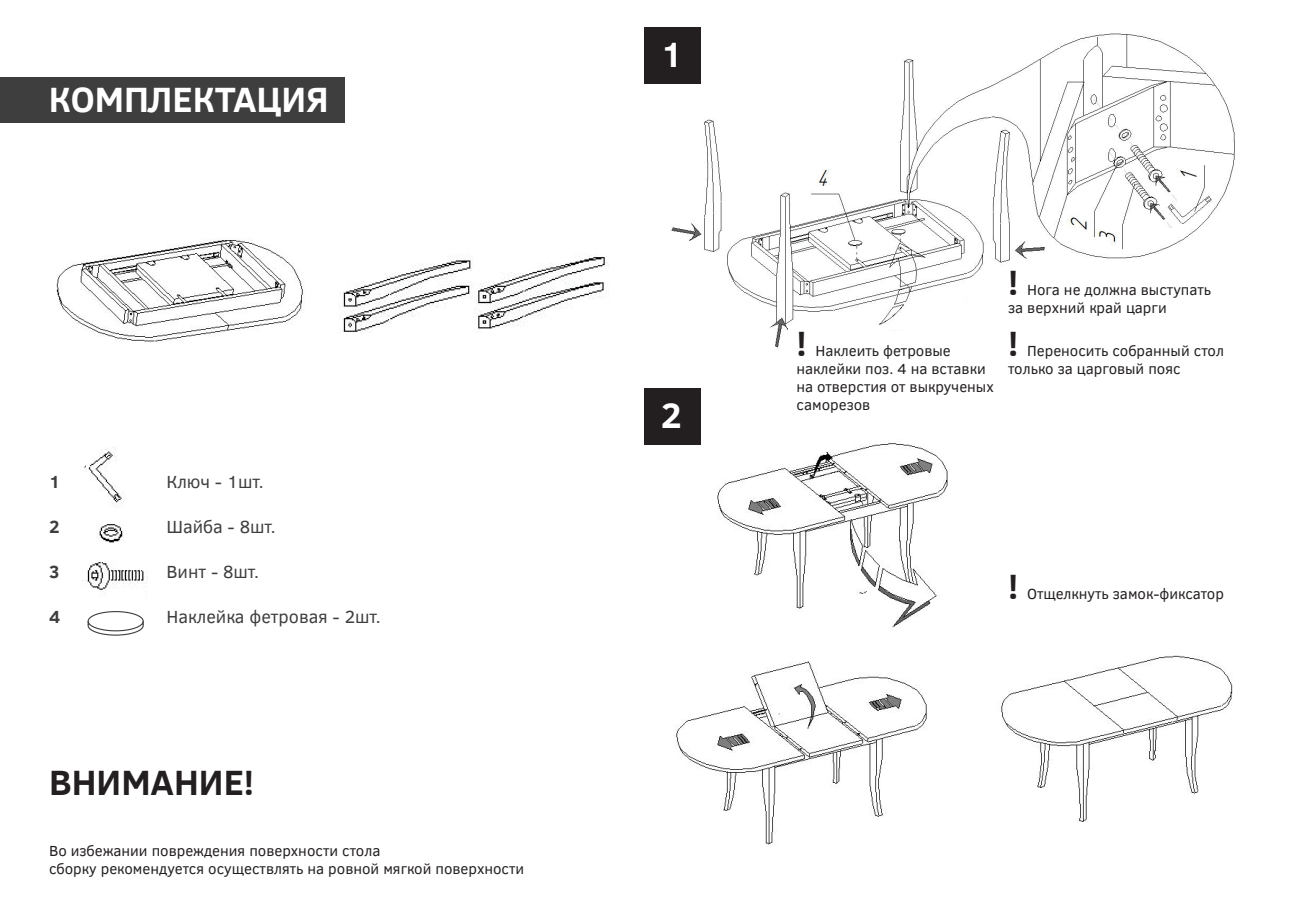
<style>
.page{position:relative;width:1289px;height:919px;background:#fff}
.page>*{position:absolute;margin:0;border:0;box-sizing:border-box;transform-origin:0 0}
.t1{font:700 36px "Clear Sans";color:#fff}
.t2{font:700 36px "Clear Sans";color:#231f20}
.t3{font:18px "Clear Sans";color:#3e3e3f}
.t4{font:700 18px "Clear Sans";color:#3e3e3f}
.t5{font:15px/18px "Clear Sans";color:#231f20}
</style>
<div class="page">
<div style="left:0;top:77px;width:345px;height:46px;background:#3e3e3f"></div>
<div style="left:644px;top:27px;width:56px;height:56px;background:#231f20"></div>
<div style="left:644px;top:388px;width:56px;height:56px;background:#231f20"></div>
<img style="left:82px;top:562px;width:63px;height:31px">
<img style="left:99px;top:524px;width:25px;height:19px">
<img style="left:342px;top:254px;width:267px;height:78px">
<img style="left:83px;top:447px;width:43px;height:60px">
<div style="left:88px;top:615px;width:56px;height:20px;border:1px solid #3e3e3f;border-radius:50%"></div>
<div style="left:88px;top:611px;width:55px;height:19px;background:#fff;border-radius:50%"></div>
<div style="left:88px;top:611px;width:56px;height:20px;border:1px solid #3e3e3f;border-radius:50%"></div>
<img style="left:56px;top:239px;width:247px;height:104px">
<img style="left:662px;top:27px;width:573px;height:322px">
<img style="left:680px;top:432px;width:268px;height:196px">
<img style="left:675px;top:655px;width:558px;height:190px">
<h1 class="t1" style="left:49px;top:73px;width:281px">КОМПЛЕКТАЦИЯ</h1>
<p class="t4" style="left:49px;top:469px;width:13px">1</p>
<p class="t4" style="left:49px;top:514px;width:12px">2</p>
<p class="t4" style="left:49px;top:559px;width:12px">3</p>
<p class="t4" style="left:49px;top:604px;width:13px">4</p>
<p class="t3" style="left:166px;top:470px;width:99px">Ключ - 1шт.</p>
<p class="t3" style="left:166px;top:515px;width:111px">Шайба - 8шт.</p>
<p class="t3" style="left:166px;top:560px;width:94px">Винт - 8шт.</p>
<p class="t3" style="left:166px;top:605px;width:216px">Наклейка фетровая - 2шт.</p>
<h1 class="t2" style="left:49px;top:756px;width:207px">ВНИМАНИЕ!</h1>
<p class="t5" style="left:49px;top:841px;width:476px">Во избежании повреждения поверхности стола<br>сборку рекомендуется осуществлять на ровной мягкой поверхности</p>
<h1 class="t1" style="left:660px;top:28px;width:24px">1</h1>
<h1 class="t1" style="left:660px;top:389px;width:23px">2</h1>
<h1 class="t2" style="left:796px;top:317px;width:12px">!</h1>
<p class="t5" style="left:796px;top:342px;width:199px;text-indent:19px">Наклеить фетровые наклейки поз. 4 на вставки на отверстия от выкрученых саморезов</p>
<h1 class="t2" style="left:1007px;top:256px;width:12px">!</h1>
<p class="t5" style="left:1007px;top:280px;width:204px;text-indent:19px">Нога не должна выступать за верхний край царги</p>
<h1 class="t2" style="left:1007px;top:317px;width:12px">!</h1>
<p class="t5" style="left:1007px;top:342px;width:217px;text-indent:19px">Переносить собранный стол только за царговый пояс</p>
<h1 class="t2" style="left:1007px;top:560px;width:12px">!</h1>
<p class="t5" style="left:1026px;top:585px;width:198px">Отщелкнуть замок-фиксатор</p>
</div>
